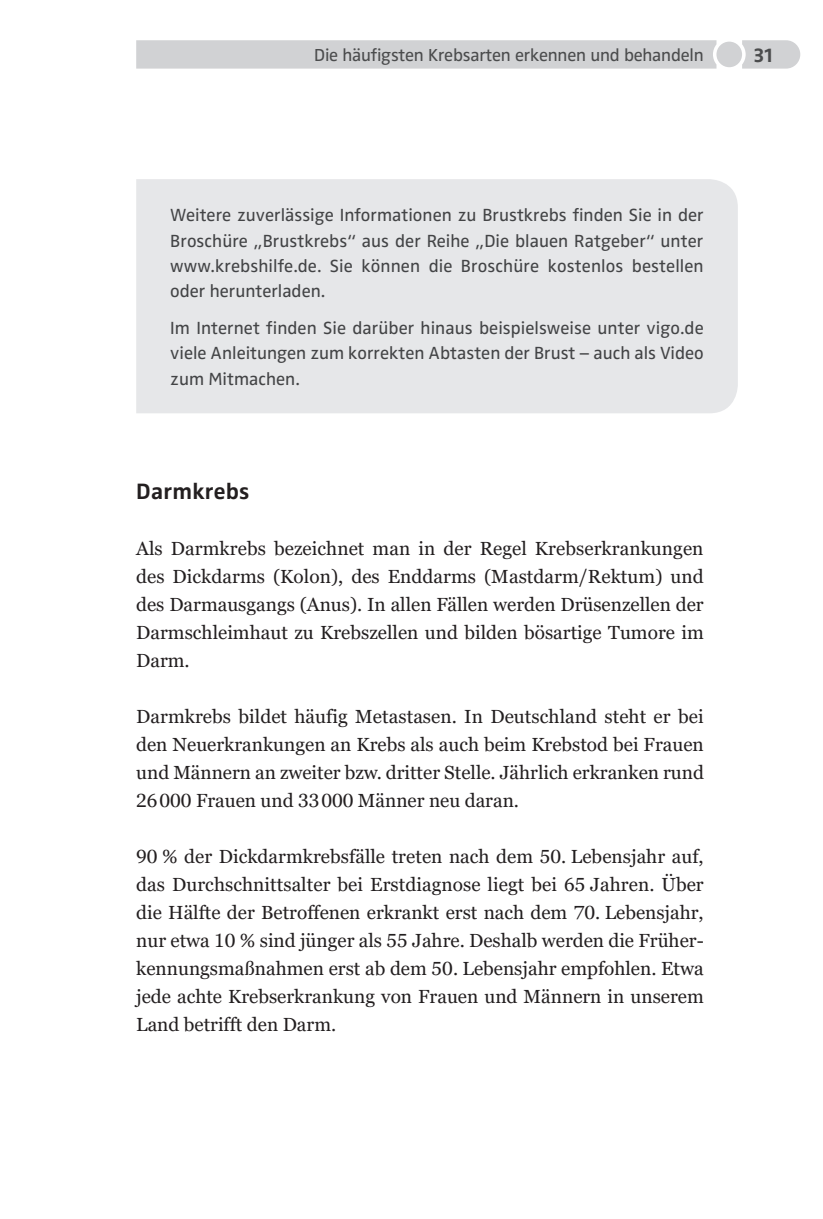
<style>
.page{position:relative;width:823px;height:1219px;background:#fff}
.page>*{position:absolute;margin:0;border:0;box-sizing:border-box;transform-origin:0 0}
.Ueberschrift_3{font:700 23px "Zwo Pro";letter-spacing:.01em;color:#231f20}
.t1{font:700 20.8px "Zwo Pro";color:#4b4c4d}
.Grundtext{font:19px/28px "Georgia Pro";color:#231f20;text-align:justify}
.Kasten_Anfasser{font:18.2px/25.4px "Zwo Pro";color:#4b4c4d;text-align:justify}
.t2{font:18px "Zwo Pro";letter-spacing:-.01em;color:#4b4c4d}
</style>
<div class="page">
<svg style="left:136px;top:40px;width:663px;height:29px;background:#d2d3d5"></svg>
<div style="left:136px;top:179px;width:601px;height:234px;background:#e6e7e9"></div>
<p class="t2" style="left:314px;top:44px;width:390px">Die häufigsten Krebsarten erkennen und behandeln</p>
<p class="t1" style="left:753px;top:42px;width:21px">31</p>
<p class="Kasten_Anfasser" style="left:170px;top:203px;width:534px">Weitere zuverlässige Informationen zu Brustkrebs finden Sie in der Broschüre „Brustkrebs“ aus der Reihe „Die blauen Ratgeber“ unter www.krebshilfe.de. Sie können die Broschüre kostenlos bestellen oder herunterladen.</p>
<p class="Kasten_Anfasser" style="left:170px;top:316px;width:534px">Im Internet finden Sie darüber hinaus beispielsweise unter vigo.de viele Anleitungen zum korrekten Abtasten der Brust – auch als Video zum Mitmachen.</p>
<p class="Ueberschrift_3" style="left:136px;top:478px;width:115px">Darmkrebs</p>
<p class="Grundtext" style="left:136px;top:535px;width:568px">Als Darmkrebs bezeichnet man in der Regel Krebserkrankungen des Dickdarms (Kolon), des Enddarms (Mastdarm/Rektum) und des Darmausgangs (Anus). In allen Fällen werden Drüsenzellen der Darmschleimhaut zu Krebszellen und bilden bösartige Tumore im Darm.</p>
<p class="Grundtext" style="left:136px;top:703px;width:569px">Darmkrebs bildet häufig Metastasen. In Deutschland steht er bei den Neuerkrankungen an Krebs als auch beim Krebstod bei Frauen und Männern an zweiter bzw. dritter Stelle. Jährlich erkranken rund 26000 Frauen und 33000 Männer neu daran.</p>
<p class="Grundtext" style="left:136px;top:843px;width:568px">90 % der Dickdarmkrebsfälle treten nach dem 50. Lebensjahr auf, das Durchschnittsalter bei Erstdiagnose liegt bei 65 Jahren. Über die Hälfte der Betroffenen erkrankt erst nach dem 70. Lebensjahr, nur etwa 10 % sind jünger als 55 Jahre. Deshalb werden die Früher&shy;kennungsmaßnahmen erst ab dem 50. Lebensjahr empfohlen. Etwa jede achte Krebserkrankung von Frauen und Männern in unserem Land betrifft den Darm.</p>
</div>
